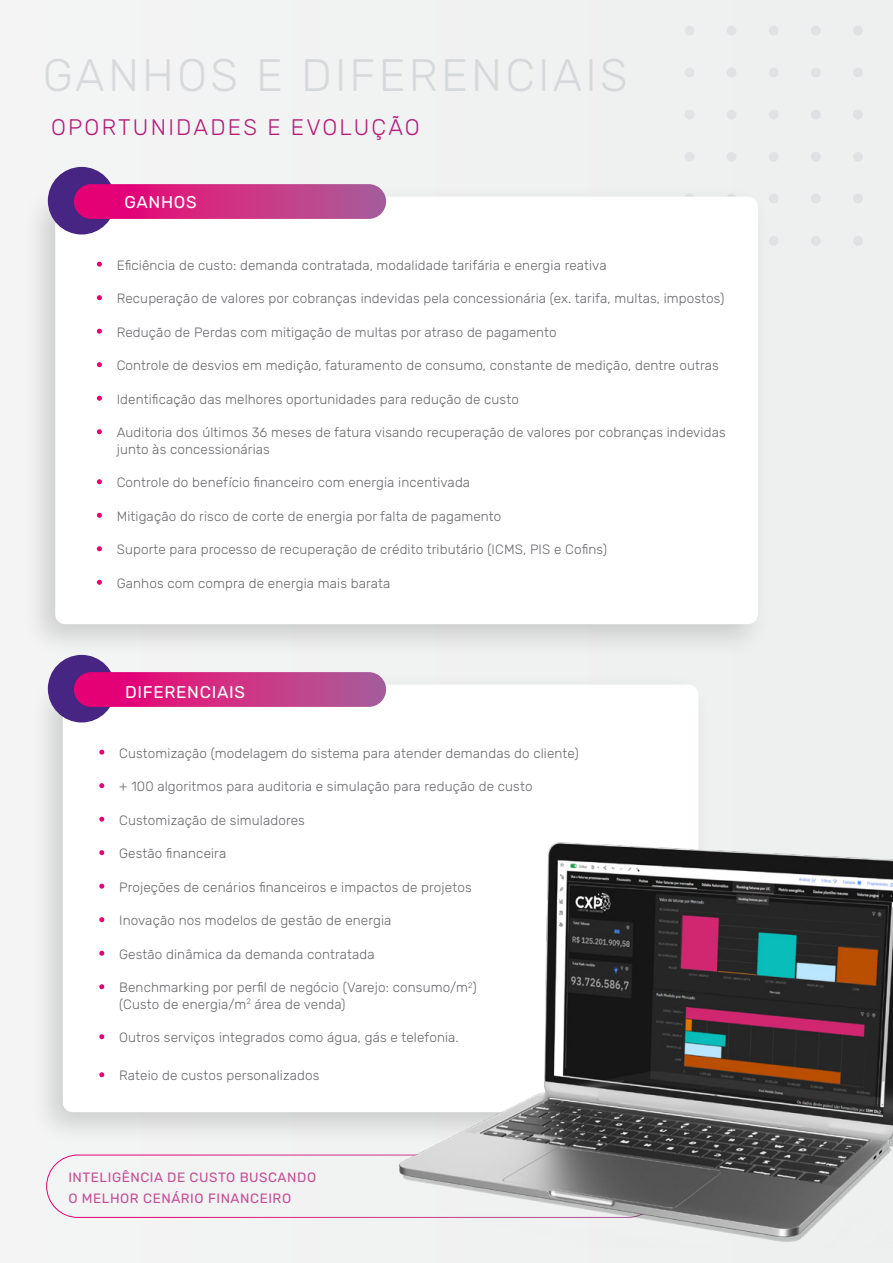
<style>
.page{position:relative;width:893px;height:1263px;background:#f0f1f1}
.page>*{position:absolute;margin:0;border:0;box-sizing:border-box;transform-origin:0 0}
.t1{font:300 45.45px "Rubik";letter-spacing:.07em;color:#d1d4d6}
.t2{font:300 22.5px "Rubik";letter-spacing:.1em;color:#b51c7a}
.t3{font:16.95px "Rubik";letter-spacing:.04em;color:#fff}
.t4{font:300 13.5px/16.5px "Rubik";letter-spacing:.01em;color:#69696e}
.t5{font:13.5px/21px "Rubik";letter-spacing:.04em;color:#c44f96}
.s1{font-family:"Shree Dev 0714";font-weight:400;font-size:18px;color:#fff}
</style>
<div class="page">
<div style="left:46px;top:1154px;width:614px;height:64px;border:1px solid #fff;border-radius:31px"></div>
<div style="left:21px;top:184px;width:751px;height:475px;background:#000;opacity:.16"></div>
<div style="left:55px;top:197px;width:703px;height:427px;background:#fff;border-radius:10px"></div>
<div style="left:48px;top:167px;width:67px;height:67px;background:#462583;border-radius:50%"></div>
<div style="left:74px;top:184px;width:312px;height:35px;background:linear-gradient(to right,#ee0070,#ad6198);border-radius:17px"></div>
<div style="left:29px;top:671px;width:683px;height:476px;background:#000;opacity:.16"></div>
<div style="left:63px;top:685px;width:635px;height:427px;background:#fff;border-radius:10px"></div>
<div style="left:48px;top:655px;width:67px;height:67px;background:#462583;border-radius:50%"></div>
<div style="left:74px;top:672px;width:312px;height:35px;background:linear-gradient(to right,#ee0070,#ad6198);border-radius:17px"></div>
<img style="left:332px;top:833px;width:561px;height:409px">
<h1 class="t1" style="left:43px;top:49px;width:586px">GANHOS E DIFERENCIAIS</h1>
<h2 class="t2" style="left:51px;top:114px;width:370px">OPORTUNIDADES E EVOLUÇÃO</h2>
<p class="t3" style="left:124px;top:193px;width:74px">GANHOS</p>
<p class="t4" style="left:95px;top:257px;width:513px"><span class="s1">•</span> Eficiência de custo: demanda contratada, modalidade tarifária e energia reativa</p>
<p class="t4" style="left:95px;top:290px;width:630px"><span class="s1">•</span> Recuperação de valores por cobranças indevidas pela concessionária (ex. tarifa, multas, impostos)</p>
<p class="t4" style="left:95px;top:324px;width:463px"><span class="s1">•</span> Redução de Perdas com mitigação de multas por atraso de pagamento</p>
<p class="t4" style="left:95px;top:357px;width:625px"><span class="s1">•</span> Controle de desvios em medição, faturamento de consumo, constante de medição, dentre outras</p>
<p class="t4" style="left:95px;top:391px;width:425px"><span class="s1">•</span> Identificação das melhores oportunidades para redução de custo</p>
<p class="t4" style="left:117px;top:424px;width:610px;text-indent:-21px"><span class="s1">•</span> Auditoria dos últimos 36 meses de fatura visando recuperação de valores por cobranças indevidas junto às concessionárias</p>
<p class="t4" style="left:95px;top:474px;width:376px"><span class="s1">•</span> Controle do benefício financeiro com energia incentivada</p>
<p class="t4" style="left:95px;top:508px;width:407px"><span class="s1">•</span> Mitigação do risco de corte de energia por falta de pagamento</p>
<p class="t4" style="left:95px;top:541px;width:513px"><span class="s1">•</span> Suporte para processo de recuperação de crédito tributário (ICMS, PIS e Cofins)</p>
<p class="t4" style="left:95px;top:575px;width:296px"><span class="s1">•</span> Ganhos com compra de energia mais barata</p>
<p class="t3" style="left:125px;top:682px;width:121px">DIFERENCIAIS</p>
<p class="t4" style="left:98px;top:745px;width:482px"><span class="s1">•</span> Customização (modelagem do sistema para atender demandas do cliente)</p>
<p class="t4" style="left:98px;top:778px;width:436px"><span class="s1">•</span> + 100 algoritmos para auditoria e simulação para redução de custo</p>
<p class="t4" style="left:98px;top:812px;width:208px"><span class="s1">•</span> Customização de simuladores</p>
<p class="t4" style="left:98px;top:845px;width:130px"><span class="s1">•</span> Gestão financeira</p>
<p class="t4" style="left:98px;top:879px;width:375px"><span class="s1">•</span> Projeções de cenários financeiros e impactos de projetos</p>
<p class="t4" style="left:98px;top:912px;width:295px"><span class="s1">•</span> Inovação nos modelos de gestão de energia</p>
<p class="t4" style="left:98px;top:946px;width:278px"><span class="s1">•</span> Gestão dinâmica da demanda contratada</p>
<p class="t4" style="left:119px;top:979px;width:359px;text-indent:-21px"><span class="s1">•</span> Benchmarking por perfil de negócio (Varejo: consumo/m<sup>2</sup>) (Custo de energia/m<sup>2</sup> área de venda)</p>
<p class="t4" style="left:98px;top:1029px;width:362px"><span class="s1">•</span> Outros serviços integrados como água, gás e telefonia.</p>
<p class="t4" style="left:98px;top:1067px;width:223px"><span class="s1">•</span> Rateio de custos personalizados</p>
<p class="t5" style="left:68px;top:1167px;width:249px">INTELIGÊNCIA DE CUSTO BUSCANDO<br>O MELHOR CENÁRIO FINANCEIRO</p>
</div>
